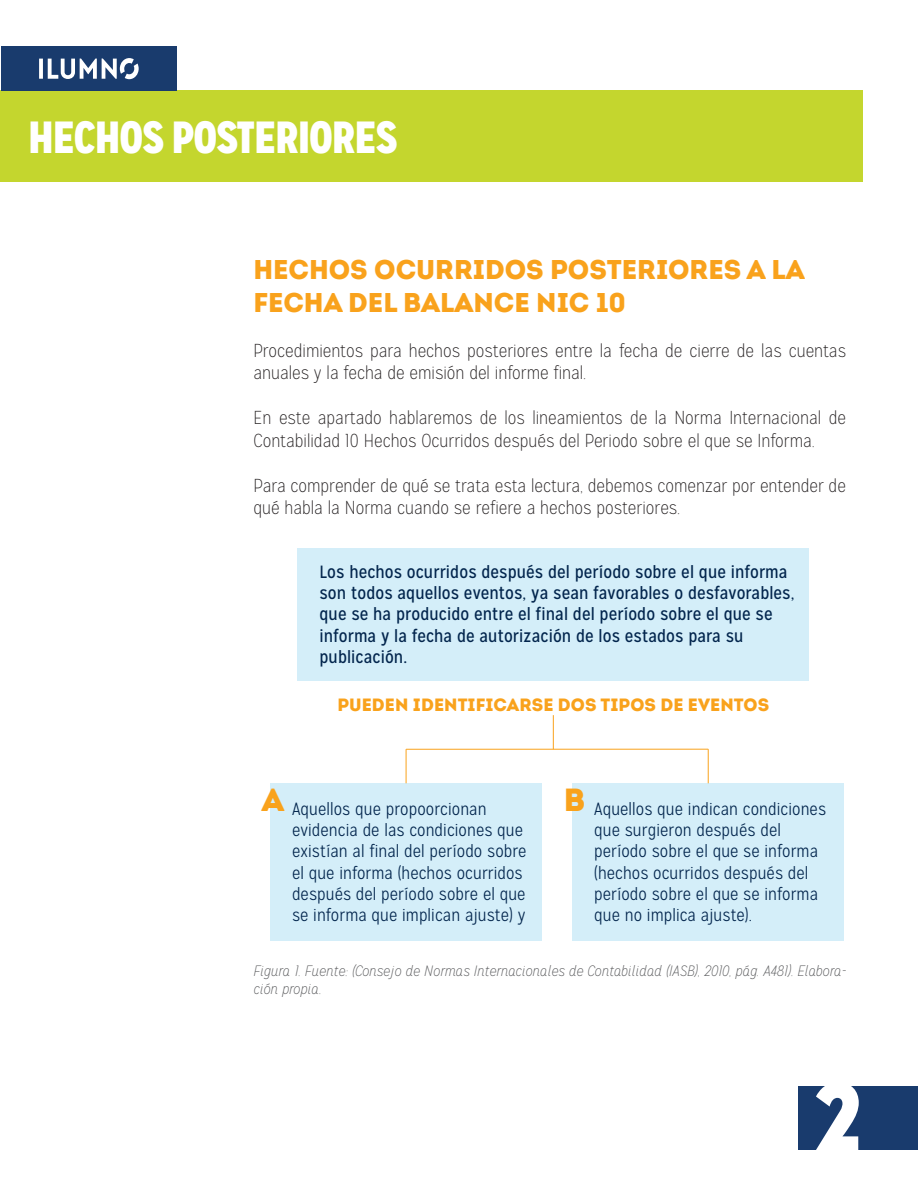
<style>
.page{position:relative;width:918px;height:1188px;background:#fff}
.page>*{position:absolute;margin:0;border:0;box-sizing:border-box;transform-origin:0 0}
.t1{font:900 97.5px "Mission Gothic";color:#fff}
.t2{font:900 45px "Mission Gothic";letter-spacing:-.01em;color:#fff}
.t3{font:900 31.8px "Intro";color:#f9a21c}
.t4{font:900 27px/32.4px "Intro";color:#f9a21c}
.t5{font:100 18.75px/22.5px "Mission Gothic";color:#231f20}
.t6{font:300 17.7px/21.3px "Mission Gothic";letter-spacing:.005em;color:#02254d}
.t7{font:17.7px/21.3px "Mission Gothic";letter-spacing:.005em;color:#02254d}
.t8{font:900 17.7px "Intro";letter-spacing:.005em;color:#f9a21c}
.t9{font:italic 100 15px/18px "Mission Gothic";color:#57585a}
</style>
<div class="page">
<div style="left:798px;top:1087px;width:120px;height:63px;background:#193b6d"></div>
<div style="left:0;top:90px;width:862px;height:92px;background:#c4d62e"></div>
<div style="left:1px;top:46px;width:176px;height:45px;background:#193b6d"></div>
<svg style="left:39px;top:58px;width:100px;height:21px"></svg>
<hr style="left:708px;top:749px;width:1px;height:34px;background:#f9a21c">
<hr style="left:406px;top:749px;width:1px;height:34px;background:#f9a21c">
<hr style="left:553px;top:715px;width:1px;height:34px;background:#f9a21c">
<hr style="left:406px;top:749px;width:302px;height:1px;background:#f9a21c">
<div style="left:298px;top:548px;width:511px;height:133px;background:#d4eef9"></div>
<div style="left:270px;top:783px;width:272px;height:158px;background:#d4eef9"></div>
<div style="left:572px;top:783px;width:272px;height:158px;background:#d4eef9"></div>
<h2 class="t2" style="left:28px;top:108px;width:370px">HECHOS POSTERIORES</h2>
<h3 class="t4" style="left:254px;top:253px;width:553px">HECHOS OCURRIDOS POSTERIORES A LA<br>FECHA DEL BALANCE NIC 10</h3>
<p class="t5" style="left:254px;top:339px;width:594px">Procedimientos para hechos posteriores entre la fecha de cierre de las cuentas anuales y la fecha de emisión del informe final.</p>
<p class="t5" style="left:254px;top:407px;width:594px">En este apartado hablaremos de los lineamientos de la Norma Internacional de<br>Contabilidad 10 Hechos Ocurridos después del Periodo sobre el que se Informa.</p>
<p class="t5" style="left:254px;top:474px;width:594px">Para comprender de qué se trata esta lectura, debemos comenzar por entender de qué habla la Norma cuando se refiere a hechos posteriores.</p>
<p class="t7" style="left:319px;top:561px;width:477px">Los hechos ocurridos después del período sobre el que informa son todos aquellos eventos, ya sean favorables o desfavorables, que se ha producido entre el final del período sobre el que se informa y la fecha de autorización de los estados para su publicación.</p>
<p class="t8" style="left:337px;top:693px;width:433px">PUEDEN IDENTIFICARSE DOS TIPOS DE EVENTOS</p>
<h3 class="t3" style="left:262px;top:779px;width:24px">A</h3>
<p class="t6" style="left:292px;top:798px;width:236px">Aquellos que propoorcionan evidencia de las condiciones que existían al final del período sobre el que informa (hechos ocurridos después del período sobre el que se informa que implican ajuste) y</p>
<h3 class="t3" style="left:564px;top:779px;width:23px">B</h3>
<p class="t6" style="left:594px;top:798px;width:233px">Aquellos que indican condiciones que surgieron después del período sobre el que se informa (hechos ocurridos después del período sobre el que se informa que no implica ajuste).</p>
<p class="t9" style="left:253px;top:962px;width:594px">Figura 1. Fuente: (Consejo de Normas Internacionales de Contabilidad (IASB), 2010, pág. A481). Elabora&shy;ción propia.</p>
<h1 class="t1" style="left:814px;top:1054px;width:49px">2</h1>
</div>
